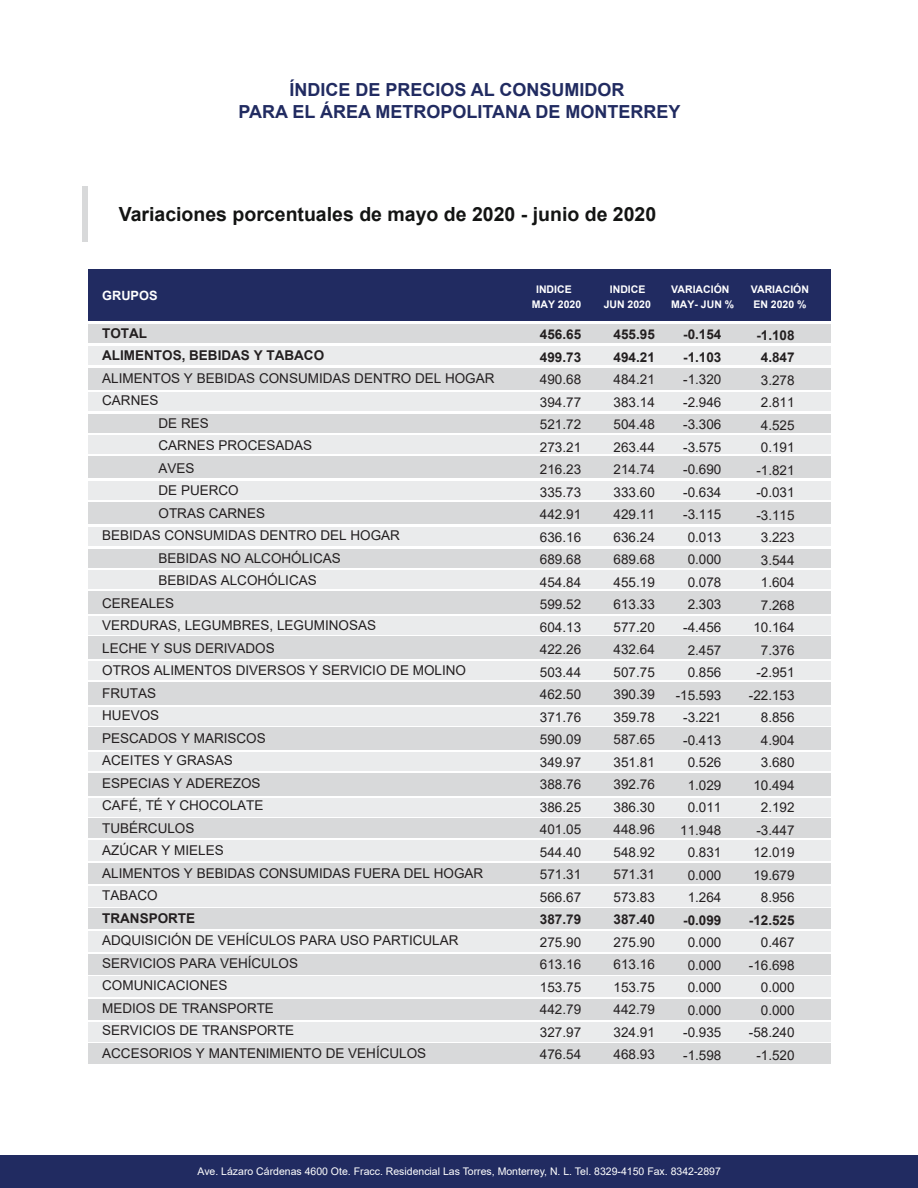
<style>
.page{position:relative;width:918px;height:1188px;background:#fff}
.page>*{position:absolute;margin:0;border:0;box-sizing:border-box;transform-origin:0 0}
.t1{font:700 19.5px "Arial";color:#131413}
.t2{font:700 18px/21.6px "Arial";color:#212b61;text-align:center}
.t3{font:13.5px/22.5px "Arial";color:#231f20;text-align:justify}
.t4{font:700 13.5px/22.5px "Arial";color:#231f20}
.t5{font:700 12.75px "Arial";color:#fff}
.t6{font:10.5px "Arial";color:#fff}
.t7{font:700 10.5px/15px "Arial";color:#fff;text-align:center}
</style>
<div class="page">
<div style="left:0;top:1156px;width:918px;height:32px;background:#212b61"></div>
<div style="left:88px;top:270px;width:742px;height:51px;background:#212b61"></div>
<div style="left:88px;top:325px;width:742px;height:18px;background:#d8d9da"></div>
<div style="left:88px;top:346px;width:742px;height:19px;background:#eaebec"></div>
<div style="left:88px;top:392px;width:742px;height:18px;background:#eaebec"></div>
<div style="left:88px;top:368px;width:742px;height:21px;background:#d8d9da"></div>
<div style="left:88px;top:414px;width:742px;height:19px;background:#d8d9da"></div>
<div style="left:88px;top:435px;width:742px;height:19px;background:#eaebec"></div>
<div style="left:88px;top:457px;width:742px;height:21px;background:#d8d9da"></div>
<div style="left:88px;top:481px;width:742px;height:19px;background:#eaebec"></div>
<div style="left:88px;top:527px;width:742px;height:19px;background:#eaebec"></div>
<div style="left:88px;top:549px;width:742px;height:19px;background:#d8d9da"></div>
<div style="left:88px;top:570px;width:742px;height:19px;background:#eaebec"></div>
<div style="left:88px;top:616px;width:742px;height:19px;background:#eaebec"></div>
<div style="left:88px;top:591px;width:742px;height:23px;background:#d8d9da"></div>
<div style="left:88px;top:637px;width:742px;height:22px;background:#d8d9da"></div>
<div style="left:88px;top:661px;width:742px;height:19px;background:#eaebec"></div>
<div style="left:88px;top:682px;width:742px;height:22px;background:#d8d9da"></div>
<div style="left:88px;top:707px;width:742px;height:19px;background:#eaebec"></div>
<div style="left:88px;top:728px;width:742px;height:22px;background:#d8d9da"></div>
<div style="left:88px;top:752px;width:742px;height:19px;background:#eaebec"></div>
<div style="left:88px;top:773px;width:742px;height:22px;background:#d8d9da"></div>
<div style="left:88px;top:798px;width:742px;height:19px;background:#eaebec"></div>
<div style="left:88px;top:819px;width:742px;height:19px;background:#d8d9da"></div>
<div style="left:88px;top:840px;width:742px;height:21px;background:#eaebec"></div>
<div style="left:88px;top:863px;width:742px;height:21px;background:#d8d9da"></div>
<div style="left:88px;top:886px;width:742px;height:20px;background:#eaebec"></div>
<div style="left:88px;top:909px;width:742px;height:20px;background:#d8d9da"></div>
<div style="left:88px;top:931px;width:742px;height:21px;background:#eaebec"></div>
<div style="left:88px;top:954px;width:742px;height:21px;background:#d8d9da"></div>
<div style="left:88px;top:977px;width:742px;height:20px;background:#eaebec"></div>
<div style="left:88px;top:999px;width:742px;height:21px;background:#d8d9da"></div>
<div style="left:88px;top:1022px;width:742px;height:19px;background:#eaebec"></div>
<div style="left:88px;top:1044px;width:742px;height:20px;background:#d8d9da"></div>
<div style="left:88px;top:502px;width:742px;height:22px;background:#d8d9da"></div>
<div style="left:83px;top:186px;width:5px;height:56px;background:#d8d9da"></div>
<h2 class="t2" style="left:239px;top:79px;width:444px">ÍNDICE DE PRECIOS AL CONSUMIDOR<br>PARA EL ÁREA METROPOLITANA DE MONTERREY</h2>
<h1 class="t1" style="left:119px;top:201px;width:539px">Variaciones porcentuales de mayo de 2020 - junio de 2020</h1>
<p class="t5" style="left:102px;top:286px;width:57px">GRUPOS</p>
<p class="t7" style="left:604px;top:282px;width:49px">INDICE<br>JUN 2020</p>
<p class="t7" style="left:671px;top:282px;width:65px;text-align:left">VARIACIÓN<br>MAY- JUN %</p>
<p class="t7" style="left:751px;top:282px;width:60px;text-align:left">VARIACIÓN<br>EN 2020 %</p>
<p class="t4" style="left:102px;top:322px;width:224px">TOTAL<br>ALIMENTOS, BEBIDAS Y TABACO</p>
<p class="t3" style="left:102px;top:367px;width:394px">ALIMENTOS Y BEBIDAS CONSUMIDAS DENTRO DEL HOGAR</p>
<p class="t3" style="left:102px;top:389px;width:58px">CARNES</p>
<p class="t3" style="left:159px;top:412px;width:52px">DE RES</p>
<p class="t3" style="left:159px;top:434px;width:155px">CARNES PROCESADAS</p>
<p class="t3" style="left:159px;top:457px;width:38px">AVES</p>
<p class="t3" style="left:159px;top:479px;width:82px">DE PUERCO</p>
<p class="t3" style="left:159px;top:502px;width:108px">OTRAS CARNES</p>
<p class="t3" style="left:102px;top:524px;width:299px">BEBIDAS CONSUMIDAS DENTRO DEL HOGAR</p>
<p class="t3" style="left:159px;top:547px;width:184px">BEBIDAS NO ALCOHÓLICAS</p>
<p class="t3" style="left:159px;top:569px;width:160px">BEBIDAS ALCOHÓLICAS</p>
<p class="t3" style="left:102px;top:592px;width:74px">CEREALES</p>
<p class="t3" style="left:102px;top:614px;width:275px">VERDURAS, LEGUMBRES, LEGUMINOSAS</p>
<p class="t3" style="left:102px;top:637px;width:174px">LECHE Y SUS DERIVADOS</p>
<p class="t3" style="left:102px;top:659px;width:365px">OTROS ALIMENTOS DIVERSOS Y SERVICIO DE MOLINO</p>
<p class="t3" style="left:102px;top:682px;width:55px">FRUTAS</p>
<p class="t3" style="left:102px;top:704px;width:59px">HUEVOS</p>
<p class="t3" style="left:102px;top:727px;width:165px">PESCADOS Y MARISCOS</p>
<p class="t3" style="left:102px;top:749px;width:132px">ACEITES Y GRASAS</p>
<p class="t3" style="left:102px;top:772px;width:160px">ESPECIAS Y ADEREZOS</p>
<p class="t3" style="left:102px;top:794px;width:163px">CAFÉ, TÉ Y CHOCOLATE</p>
<p class="t3" style="left:102px;top:817px;width:94px">TUBÉRCULOS</p>
<p class="t3" style="left:102px;top:839px;width:123px">AZÚCAR Y MIELES</p>
<p class="t3" style="left:102px;top:862px;width:383px">ALIMENTOS Y BEBIDAS CONSUMIDAS FUERA DEL HOGAR</p>
<p class="t3" style="left:102px;top:884px;width:57px">TABACO</p>
<p class="t4" style="left:102px;top:907px;width:95px">TRANSPORTE</p>
<p class="t3" style="left:102px;top:929px;width:358px;text-align:left">ADQUISICIÓN DE VEHÍCULOS PARA USO PARTICULAR<br>SERVICIOS PARA VEHÍCULOS<br>COMUNICACIONES<br>MEDIOS DE TRANSPORTE<br>SERVICIOS DE TRANSPORTE<br>ACCESORIOS Y MANTENIMIENTO DE VEHÍCULOS</p>
<p class="t7" style="left:532px;top:282px;width:51px">INDICE<br>MAY 2020</p>
<p class="t4" style="left:540px;top:323px;width:43px">456.65<br>499.73</p>
<p class="t3" style="left:540px;top:368px;width:43px">490.68<br>394.77<br>521.72<br>273.21<br>216.23<br>335.73<br>442.91<br>636.16<br>689.68<br>454.84<br>599.52<br>604.13<br>422.26<br>503.44<br>462.50<br>371.76<br>590.09<br>349.97<br>388.76<br>386.25<br>401.05<br>544.40<br>571.31<br>566.67</p>
<p class="t4" style="left:540px;top:908px;width:43px">387.79</p>
<p class="t3" style="left:540px;top:931px;width:43px">275.90<br>613.16<br>153.75<br>442.79<br>327.97<br>476.54</p>
<p class="t4" style="left:614px;top:323px;width:43px">455.95<br>494.21</p>
<p class="t3" style="left:614px;top:368px;width:43px">484.21<br>383.14<br>504.48<br>263.44<br>214.74<br>333.60<br>429.11<br>636.24<br>689.68<br>455.19<br>613.33<br>577.20<br>432.64<br>507.75<br>390.39<br>359.78<br>587.65<br>351.81<br>392.76<br>386.30<br>448.96<br>548.92<br>571.31<br>573.83</p>
<p class="t4" style="left:614px;top:909px;width:43px">387.40</p>
<p class="t3" style="left:614px;top:931px;width:43px">275.90<br>613.16<br>153.75<br>442.79<br>324.91<br>468.93</p>
<p class="t4" style="left:683px;top:324px;width:40px">-0.154 -1.103</p>
<p class="t3" style="left:676px;top:368px;width:47px;text-align:right">-1.320 -2.946 -3.306 -3.575 -0.690 -0.634 -3.115<br>0.013<br>0.000<br>0.078<br>2.303 -4.456<br>2.457<br>0.856 -15.593 -3.221 -0.413<br>0.526<br>1.029<br>0.011<br>11.948<br>0.831<br>0.000<br>1.264</p>
<p class="t4" style="left:683px;top:909px;width:40px">-0.099</p>
<p class="t3" style="left:683px;top:931px;width:40px;text-align:center">0.000<br>0.000<br>0.000<br>0.000 -0.935 -1.598</p>
<p class="t4" style="left:756px;top:324px;width:40px;text-align:center">-1.108<br>4.847</p>
<p class="t3" style="left:749px;top:369px;width:47px;text-align:right">3.278<br>2.811<br>4.525<br>0.191 -1.821 -0.031 -3.115<br>3.223<br>3.544<br>1.604<br>7.268<br>10.164<br>7.376 -2.951 -22.153<br>8.856<br>4.904<br>3.680<br>10.494<br>2.192 -3.447<br>12.019<br>19.679<br>8.956</p>
<p class="t4" style="left:749px;top:909px;width:47px">-12.525</p>
<p class="t3" style="left:749px;top:931px;width:47px;text-align:right">0.467 -16.698<br>0.000<br>0.000 -58.240 -1.520</p>
<p class="t6" style="left:198px;top:1164px;width:525px">Ave. Lázaro Cárdenas 4600 Ote. Fracc. Residencial Las Torres, Monterrey, N. L. Tel. 8329-4150 Fax. 8342-2897</p>
</div>
